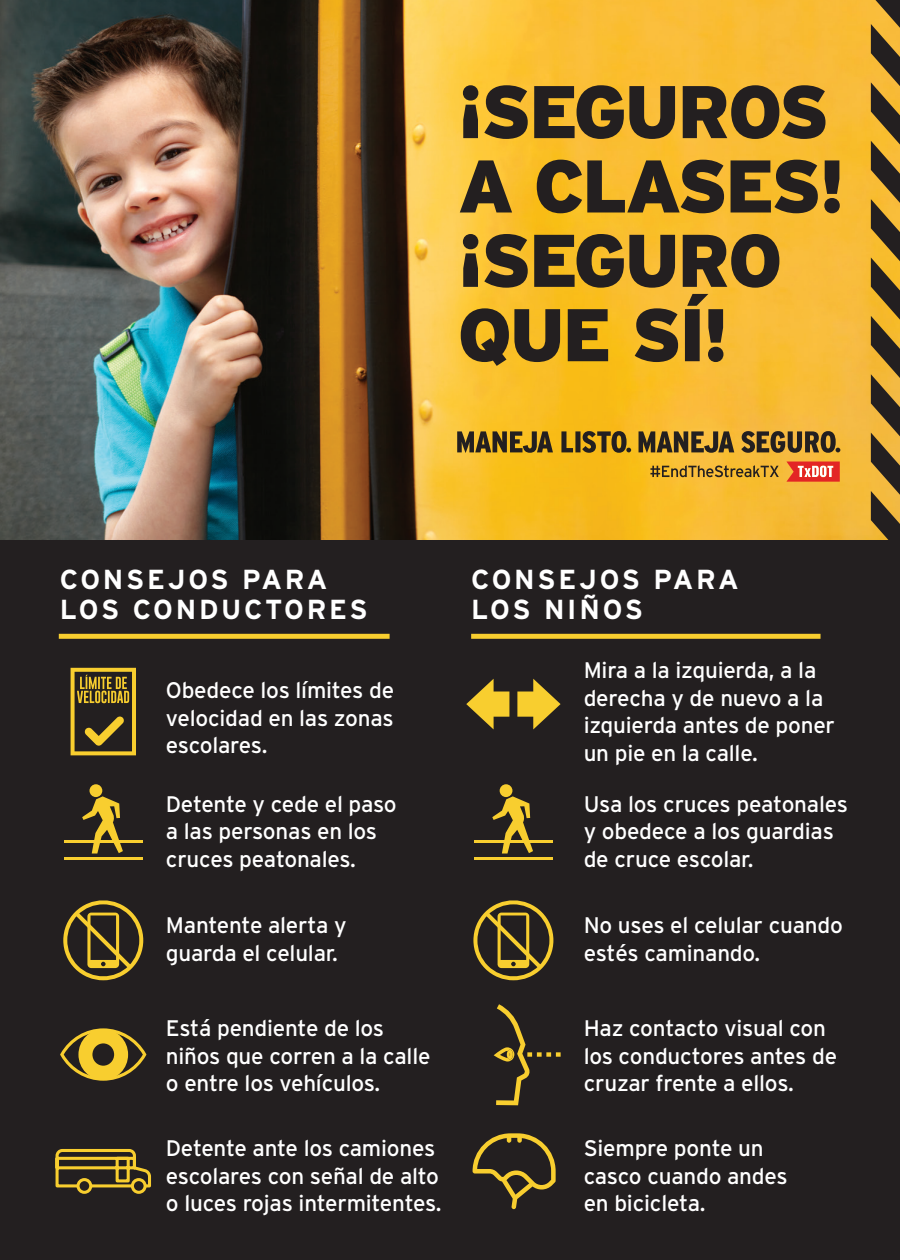
<style>
.page{position:relative;width:900px;height:1260px;background:#fff}
.page>*{position:absolute;margin:0;border:0;box-sizing:border-box;transform-origin:0 0}
.t1{font:900 74.25px/74.2px "Interstate";letter-spacing:-.035em;color:#231f20}
.t2{font:700 27.5px/30px "Interstate";letter-spacing:.1em;color:#fff}
.t3{font:22.5px/27.5px "Interstate";letter-spacing:-.01em;color:#fff}
</style>
<div class="page">
<img style="left:0;top:0;width:871px;height:540px">
<div style="left:0;top:540px;width:900px;height:720px;background:#231f20"></div>
<svg style="left:871px;top:0;width:29px;height:540px;background:#8b6c2b"></svg>
<svg style="left:494px;top:1004px;width:67px;height:101px"></svg>
<svg style="left:82px;top:796px;width:41px;height:58px"></svg>
<div style="left:90px;top:784px;width:12px;height:13px;background:#f8ce2f;border-radius:50%"></div>
<hr style="left:64px;top:840px;width:78px;height:2px;background:#f8ce2f">
<hr style="left:64px;top:857px;width:78px;height:3px;background:#f8ce2f">
<svg style="left:492px;top:796px;width:41px;height:58px"></svg>
<div style="left:500px;top:784px;width:12px;height:13px;background:#f8ce2f;border-radius:50%"></div>
<hr style="left:474px;top:840px;width:79px;height:2px;background:#f8ce2f">
<hr style="left:474px;top:857px;width:79px;height:3px;background:#f8ce2f">
<svg style="left:63px;top:900px;width:80px;height:80px"></svg>
<svg style="left:473px;top:900px;width:80px;height:80px"></svg>
<svg style="left:60px;top:1028px;width:86px;height:53px"></svg>
<svg style="left:55px;top:1149px;width:96px;height:40px"></svg>
<div style="left:78px;top:1180px;width:13px;height:12px;background:#231f20;border-radius:50%"></div>
<div style="left:77px;top:1178px;width:15px;height:16px;border:3px solid #f8ce2f;border-radius:50%"></div>
<div style="left:132px;top:1180px;width:13px;height:12px;background:#231f20;border-radius:50%"></div>
<div style="left:131px;top:1178px;width:16px;height:16px;border:3px solid #f8ce2f;border-radius:50%"></div>
<svg style="left:473px;top:1133px;width:83px;height:76px"></svg>
<div style="left:517px;top:692px;width:27px;height:25px;background:#f8ce2f"></div>
<svg style="left:533px;top:679px;width:28px;height:50px"></svg>
<div style="left:483px;top:692px;width:26px;height:25px;background:#f8ce2f"></div>
<svg style="left:466px;top:679px;width:28px;height:50px"></svg>
<div style="left:59px;top:634px;width:331px;height:5px;background:#f8ce2f"></div>
<div style="left:471px;top:634px;width:350px;height:5px;background:#f8ce2f"></div>
<svg style="left:71px;top:668px;width:65px;height:87px"></svg>
<svg style="left:457px;top:431px;width:383px;height:22px;background:#856725"></svg>
<svg style="left:786px;top:462px;width:54px;height:20px"></svg>
<svg style="left:650px;top:465px;width:129px;height:12px;background:#ad852c"></svg>
<p class="t1" style="left:458px;top:74px;width:389px">¡SEGUROS<br>A CLASES! ¡SEGURO<br>QUE SÍ!</p>
<p class="t2" style="left:60px;top:565px;width:309px">CONSEJOS PARA<br>LOS CONDUCTORES</p>
<p class="t2" style="left:471px;top:565px;width:269px">CONSEJOS PARA<br>LOS NIÑOS</p>
<p class="t3" style="left:166px;top:676px;width:230px;text-align:justify">Obedece los límites de velocidad en las zonas escolares.</p>
<p class="t3" style="left:166px;top:790px;width:232px">Detente y cede el paso a las personas en los cruces peatonales.</p>
<p class="t3" style="left:166px;top:912px;width:182px">Mantente alerta y guarda el celular.</p>
<p class="t3" style="left:166px;top:1014px;width:266px">Está pendiente de los niños que corren a la calle o entre los vehículos.</p>
<p class="t3" style="left:584px;top:656px;width:253px">Mira a la izquierda, a la derecha y de nuevo a la izquierda antes de poner un pie en la calle.</p>
<p class="t3" style="left:584px;top:790px;width:266px">Usa los cruces peatonales y obedece a los guardias de cruce escolar.</p>
<p class="t3" style="left:584px;top:912px;width:261px">No uses el celular cuando estés caminando.</p>
<p class="t3" style="left:584px;top:1014px;width:255px">Haz contacto visual con los conductores antes de cruzar frente a ellos.</p>
<p class="t3" style="left:166px;top:1134px;width:277px">Detente ante los camiones escolares con señal de alto o luces rojas intermitentes.</p>
<p class="t3" style="left:584px;top:1134px;width:206px">Siempre ponte un casco cuando andes en bicicleta.</p>
</div>
